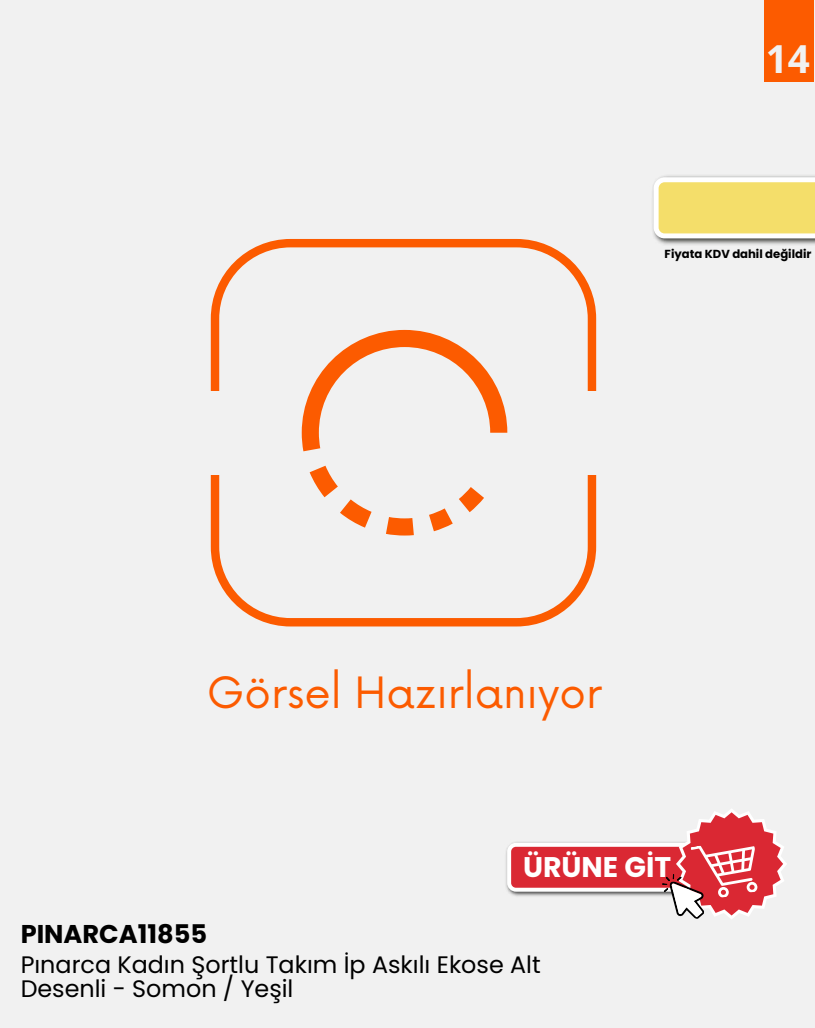
<style>
.page{position:relative;width:815px;height:1028px;background:#f1f1f1}
.page>*{position:absolute;margin:0;border:0;box-sizing:border-box;transform-origin:0 0}
.t1{font:42px "Now";color:#fc5b00}
.t2{font:700 38.62px "Open Sans";color:#f1f1f1}
.t3{font:700 28.38px "Poppins";color:#fff}
.t4{font:700 25.62px "Poppins";color:#000}
.t5{font:23.88px/24.4px "Poppins";color:#000}
.t6{font:700 11.62px "Poppins";color:#000}
</style>
<div class="page">
<svg style="left:507px;top:809px;width:279px;height:110px"></svg>
<img style="left:652px;top:175px;width:163px;height:70px">
<svg style="left:653px;top:177px;width:162px;height:61px"></svg>
<div style="left:764px;top:0;width:50px;height:81px;background:#fc5b00"></div>
<svg style="left:211px;top:239px;width:385px;height:387px"></svg>
<div style="left:551px;top:391px;width:127px;height:83px;background:#f1f1f1"></div>
<div style="left:137px;top:391px;width:127px;height:83px;background:#f1f1f1"></div>
<svg style="left:302px;top:330px;width:205px;height:205px"></svg>
<h2 class="t2" style="left:766px;top:31px;width:46px">14</h2>
<p class="t6" style="left:664px;top:247px;width:148px">Fiyata KDV dahil değildir</p>
<h1 class="t1" style="left:207px;top:659px;width:397px">Görsel Hazırlanıyor</h1>
<p class="t3" style="left:523px;top:850px;width:150px">ÜRÜNE GİT</p>
<p class="t4" style="left:21px;top:919px;width:188px">PINARCA11855</p>
<p class="t5" style="left:21px;top:952px;width:521px">P2narca Kad2n _ortlu Tak2m 1p Ask2l2 Ekose Alt<br>Desenli - Somon / Ye`il</p>
</div>
